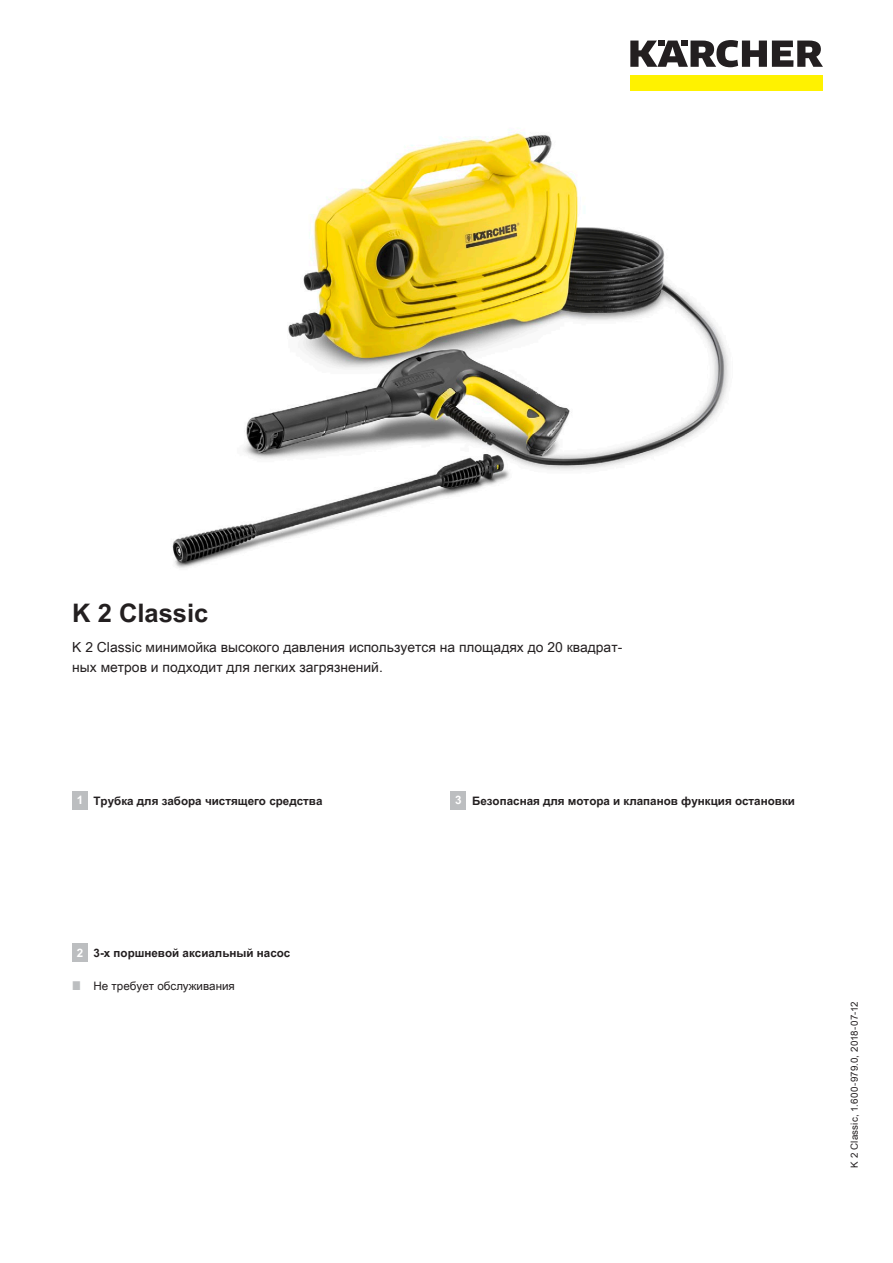
<style>
.page{position:relative;width:893px;height:1263px;background:#fff}
.page>*{position:absolute;margin:0;border:0;box-sizing:border-box;transform-origin:0 0}
.t1{font:700 25.5px "Arial Unicode MS";color:#231f20}
.t2{font:13.8px/19.5px "Arial Unicode MS";color:#231f20}
.t3{font:700 11.7px "Arial Unicode MS";color:#231f20}
.t4{font:11.7px "Arial Unicode MS";color:#231f20}
.t5{font:700 11.7px "Arial Unicode MS";color:#fff}
.t6{font:9.75px "Arial Unicode MS";letter-spacing:.015em;color:#231f20}
</style>
<div class="page">
<div style="left:630px;top:75px;width:193px;height:16px;background:#fff200"></div>
<svg style="left:630px;top:40px;width:193px;height:27px"></svg>
<img style="left:172px;top:132px;width:557px;height:436px">
<div style="left:72px;top:791px;width:16px;height:19px;background:#bcbec0"></div>
<div style="left:72px;top:943px;width:16px;height:19px;background:#bcbec0"></div>
<div style="left:451px;top:791px;width:15px;height:19px;background:#bcbec0"></div>
<h1 class="t1" style="left:72px;top:594px;width:138px">K 2 Classic</h1>
<p class="t2" style="left:72px;top:637px;width:552px">K 2 Classic минимойка высокого давления используется на площадях до 20 квадрат&shy;ных метров и подходит для легких загрязнений.</p>
<p class="t5" style="left:77px;top:792px;width:8px">1</p>
<p class="t3" style="left:94px;top:792px;width:230px">Трубка для забора чистящего средства</p>
<p class="t5" style="left:455px;top:792px;width:8px">3</p>
<p class="t3" style="left:472px;top:792px;width:324px">Безопасная для мотора и клапанов функция остановки</p>
<p class="t5" style="left:77px;top:944px;width:8px">2</p>
<p class="t3" style="left:94px;top:944px;width:198px">3-х поршневой аксиальный насос</p>
<p class="t4" style="left:94px;top:977px;width:143px">Не требует обслуживания</p>
<p class="t6" style="left:847px;top:1168px;width:168px;rotate:-90deg">K 2 Classic, 1.600-979.0, 2018-07-12</p>
</div>
